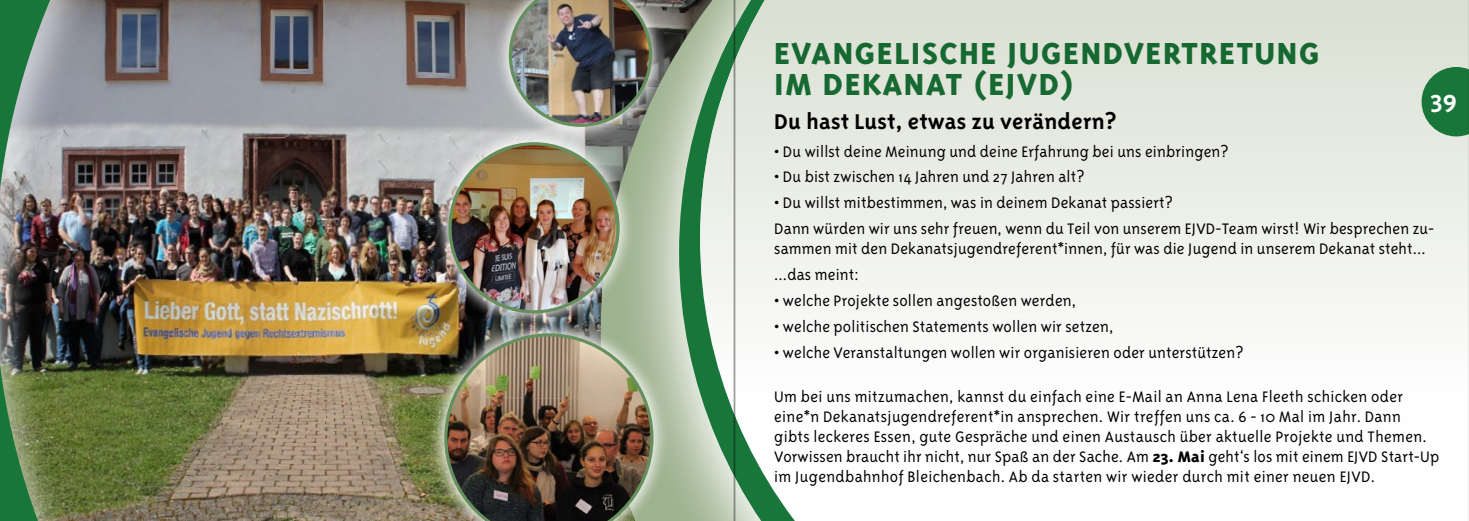
<style>
.page{position:relative;width:1469px;height:521px;background:#fff}
.page>*{position:absolute;margin:0;border:0;box-sizing:border-box;transform-origin:0 0}
.t1{font:800 35px/31.5px "Triplex Sans";letter-spacing:.05em;color:#19763a}
.t2{font:700 28px "Triplex Sans";color:#fff}
.t3{font:700 24.5px "Triplex Sans";letter-spacing:.01em;color:#000}
.t4{font:300 17.5px/20.1px "Triplex Sans";letter-spacing:.01em;color:#000}
.s1{font-weight:800}
</style>
<div class="page">
<img style="left:0;top:0;width:733px;height:521px">
<svg style="left:733px;top:0;width:735px;height:521px"></svg>
<h1 class="t1" style="left:774px;top:37px;width:547px">EVANGELISCHE JUGENDVERTRETUNG<br>IM DEKANAT (EJVD)</h1>
<h3 class="t3" style="left:774px;top:108px;width:344px">Du hast Lust, etwas zu verändern?</h3>
<p class="t4" style="left:774px;top:141px;width:456px">• Du willst deine Meinung und deine Erfahrung bei uns einbringen?</p>
<p class="t4" style="left:774px;top:167px;width:312px">• Du bist zwischen 14 Jahren und 27 Jahren alt?</p>
<p class="t4" style="left:774px;top:190px;width:661px;line-height:25.9px">• Du willst mitbestimmen, was in deinem Dekanat passiert?<br>Dann würden wir uns sehr freuen, wenn du Teil von unserem EJVD-Team wirst! Wir besprechen zu-</p>
<p class="t4" style="left:774px;top:236px;width:653px;line-height:25.9px">sammen mit den Dekanatsjugendreferent*innen, für was die Jugend in unserem Dekanat steht... ...das meint:</p>
<p class="t4" style="left:774px;top:290px;width:303px">• welche Projekte sollen angestoßen werden,</p>
<p class="t4" style="left:774px;top:316px;width:340px">• welche politischen Statements wollen wir setzen,</p>
<p class="t4" style="left:774px;top:342px;width:471px">• welche Veranstaltungen wollen wir organisieren oder unterstützen?</p>
<h2 class="t2" style="left:1430px;top:84px;width:28px">39</h2>
<p class="t4" style="left:774px;top:386px;width:666px">Um bei uns mitzumachen, kannst du einfach eine E-Mail an Anna Lena Fleeth schicken oder eine*n Dekanatsjugendreferent*in ansprechen. Wir treffen uns ca. 6 - 10 Mal im Jahr. Dann gibts leckeres Essen, gute Gespräche und einen Austausch über aktuelle Projekte und Themen.<br>Vorwissen braucht ihr nicht, nur Spaß an der Sache. Am <span class="s1">23. Mai</span> geht‘s los mit einem EJVD Start-Up im Jugendbahnhof Bleichenbach. Ab da starten wir wieder durch mit einer neuen EJVD.</p>
</div>
